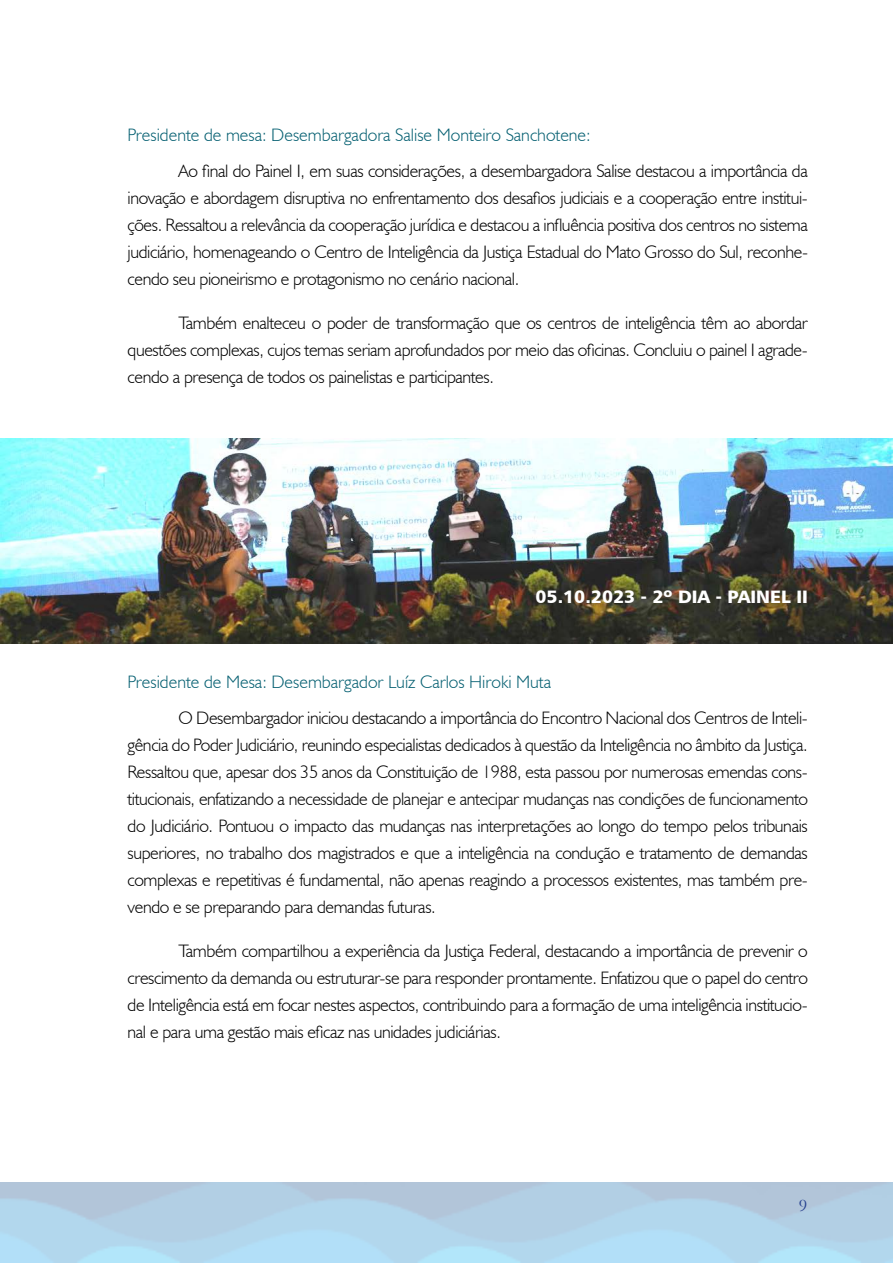
<style>
.page{position:relative;width:893px;height:1263px;background:#fff}
.page>*{position:absolute;margin:0;border:0;box-sizing:border-box;transform-origin:0 0}
.t1{font:300 18px/27px "Humanist 521 BT";letter-spacing:-.02em;color:#000;text-align:justify}
.t2{font:300 18px "Humanist 521 BT";color:#066072}
.t3{font:18px "Humanist 777 BT Black B";color:#fff}
.t4{font:18px "Garamond";color:#25408f}
</style>
<div class="page">
<img style="left:0;top:438px;width:893px;height:206px">
<p class="t2" style="left:128px;top:124px;width:465px">Presidente de mesa: Desembargadora Salise Monteiro Sanchotene:</p>
<p class="t1" style="left:128px;top:157px;width:682px;text-indent:51px">Ao final do Painel I, em suas considerações, a desembargadora Salise destacou a importância da inovação e abordagem disruptiva no enfrentamento dos desafios judiciais e a cooperação entre institui&shy;ções. Ressaltou a relevância da cooperação jurídica e destacou a influência positiva dos centros no sistema judiciário, homenageando o Centro de Inteligência da Justiça Estadual do Mato Grosso do Sul, reconhe&shy;cendo seu pioneirismo e protagonismo no cenário nacional.</p>
<p class="t1" style="left:128px;top:309px;width:682px;text-indent:51px">Também enalteceu o poder de transformação que os centros de inteligência têm ao abordar questões complexas, cujos temas seriam aprofundados por meio das oficinas. Concluiu o painel I agrade&shy;cendo a presença de todos os painelistas e participantes.</p>
<p class="t3" style="left:535px;top:585px;width:274px">05.10.2023 - 2º DIA - PAINEL II</p>
<p class="t2" style="left:128px;top:671px;width:425px">Presidente de Mesa: Desembargador Luíz Carlos Hiroki Muta</p>
<p class="t1" style="left:128px;top:704px;width:682px;text-indent:51px">O Desembargador iniciou destacando a importância do Encontro Nacional dos Centros de Inteli&shy;gência do Poder Judiciário, reunindo especialistas dedicados à questão da Inteligência no âmbito da Justiça.<br>Ressaltou que, apesar dos 35 anos da Constituição de 1988, esta passou por numerosas emendas cons&shy;titucionais, enfatizando a necessidade de planejar e antecipar mudanças nas condições de funcionamento do Judiciário. Pontuou o impacto das mudanças nas interpretações ao longo do tempo pelos tribunais superiores, no trabalho dos magistrados e que a inteligência na condução e tratamento de demandas complexas e repetitivas é fundamental, não apenas reagindo a processos existentes, mas também pre&shy;vendo e se preparando para demandas futuras.</p>
<p class="t1" style="left:128px;top:937px;width:682px;text-indent:51px">Também compartilhou a experiência da Justiça Federal, destacando a importância de prevenir o crescimento da demanda ou estruturar-se para responder prontamente. Enfatizou que o papel do centro de Inteligência está em focar nestes aspectos, contribuindo para a formação de uma inteligência institucio&shy;nal e para uma gestão mais eficaz nas unidades judiciárias.</p>
<p class="t4" style="left:799px;top:1193px;width:10px">9</p>
</div>
